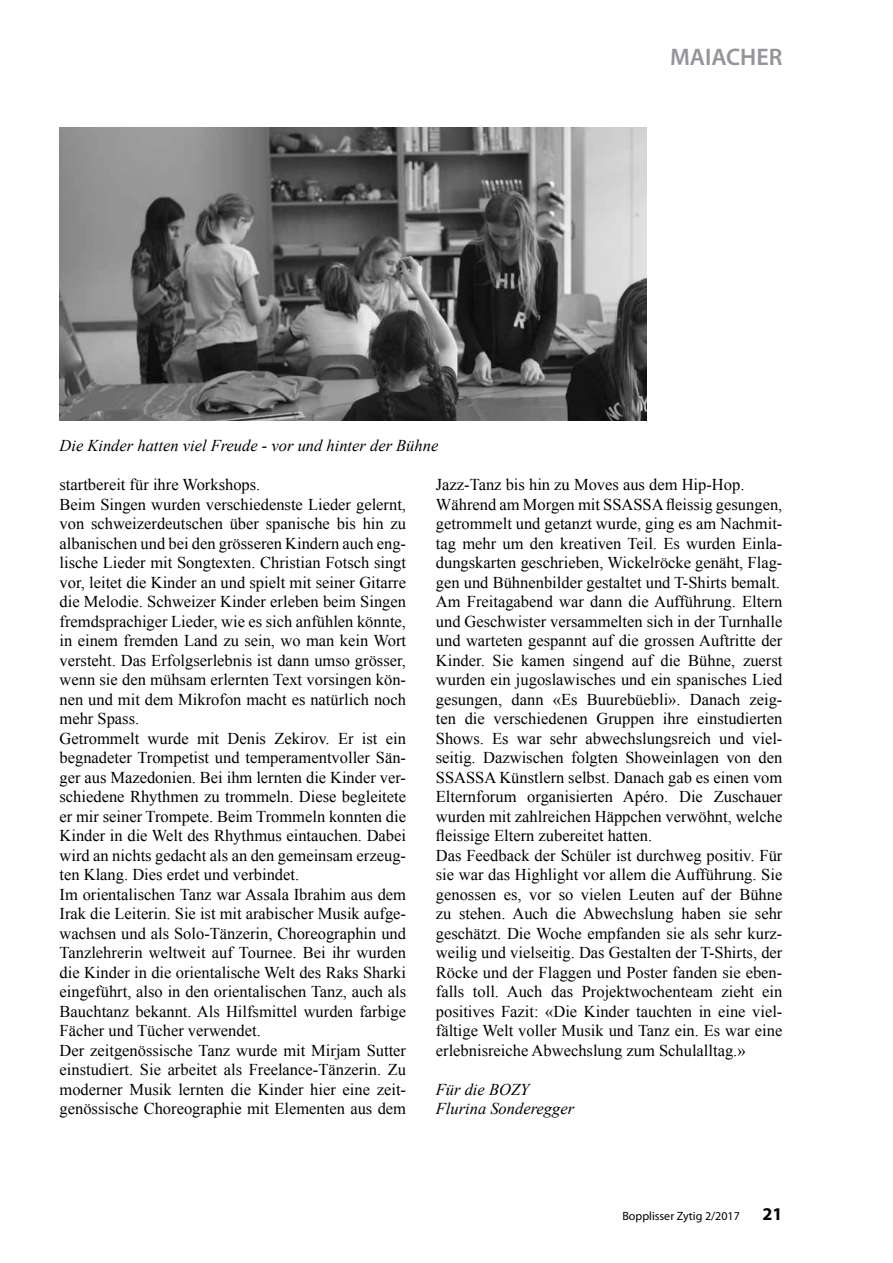
<style>
.page{position:relative;width:893px;height:1263px;background:#fff}
.page>*{position:absolute;margin:0;border:0;box-sizing:border-box;transform-origin:0 0}
.t1{font:600 24px "Myriad Pro";color:#939598}
.t2{font:700 18px "Myriad Pro";color:#000101}
.t3{font:16.5px/19.5px "Times New Roman";color:#000}
.t4{font:italic 16.5px/19.5px "Times New Roman";color:#000}
.t5{font:12px "Myriad Pro";color:#000}
</style>
<div class="page">
<img style="left:60px;top:128px;width:586px;height:292px">
<p class="t4" style="left:60px;top:435px;width:380px">Die Kinder hatten viel Freude - vor und hinter der Bühne</p>
<h1 class="t1" style="left:670px;top:41px;width:114px">MAIACHER</h1>
<p class="t3" style="left:60px;top:474px;width:348px">startbereit für ihre Workshops.<br>Beim Singen wurden verschiedenste Lieder gelernt, von schweizerdeutschen über spanische bis hin zu albanischen und bei den grösseren Kindern auch eng&shy;lische Lieder mit Songtexten. Christian Fotsch singt vor, leitet die Kinder an und spielt mit seiner Gitarre die Melodie. Schweizer Kinder erleben beim Singen fremdsprachiger Lieder, wie es sich anfühlen könnte, in einem fremden Land zu sein, wo man kein Wort versteht. Das Erfolgserlebnis ist dann umso grösser, wenn sie den mühsam erlernten Text vorsingen kön&shy;nen und mit dem Mikrofon macht es natürlich noch mehr Spass.<br>Getrommelt wurde mit Denis Zekirov. Er ist ein begnadeter Trompetist und temperamentvoller Sän&shy;ger aus Mazedonien. Bei ihm lernten die Kinder ver&shy;schiedene Rhythmen zu trommeln. Diese begleitete er mir seiner Trompete. Beim Trommeln konnten die Kinder in die Welt des Rhythmus eintauchen. Dabei wird an nichts gedacht als an den gemeinsam erzeug&shy;ten Klang. Dies erdet und verbindet.<br>Im orientalischen Tanz war Assala Ibrahim aus dem Irak die Leiterin. Sie ist mit arabischer Musik aufge&shy;wachsen und als Solo-Tänzerin, Choreographin und Tanzlehrerin weltweit auf Tournee. Bei ihr wurden die Kinder in die orientalische Welt des Raks Sharki eingeführt, also in den orientalischen Tanz, auch als Bauchtanz bekannt. Als Hilfsmittel wurden farbige Fächer und Tücher verwendet.<br>Der zeitgenössische Tanz wurde mit Mirjam Sutter einstudiert. Sie arbeitet als Freelance-Tänzerin. Zu moderner Musik lernten die Kinder hier eine zeit&shy;genössische Choreographie mit Elementen aus dem</p>
<p class="t3" style="left:436px;top:475px;width:348px">Jazz-Tanz bis hin zu Moves aus dem Hip-Hop.<br>Während am Morgen mit SSASSAfleissig gesungen, getrommelt und getanzt wurde, ging es am Nachmit&shy;tag mehr um den kreativen Teil. Es wurden Einla&shy;dungskarten geschrieben, Wickelröcke genäht, Flag&shy;gen und Bühnenbilder gestaltet und T-Shirts bemalt.<br>Am Freitagabend war dann die Aufführung. Eltern und Geschwister versammelten sich in der Turnhalle und warteten gespannt auf die grossen Auftritte der Kinder. Sie kamen singend auf die Bühne, zuerst wurden ein jugoslawisches und ein spanisches Lied gesungen, dann «Es Buurebüebli». Danach zeig&shy;ten die verschiedenen Gruppen ihre einstudierten Shows. Es war sehr abwechslungsreich und viel&shy;seitig. Dazwischen folgten Showeinlagen von den SSASSA Künstlern selbst. Danach gab es einen vom Elternforum organisierten Apéro. Die Zuschauer wurden mit zahlreichen Häppchen verwöhnt, welche fleissige Eltern zubereitet hatten.<br>Das Feedback der Schüler ist durchweg positiv. Für sie war das Highlight vor allem die Aufführung. Sie genossen es, vor so vielen Leuten auf der Bühne zu stehen. Auch die Abwechslung haben sie sehr geschätzt. Die Woche empfanden sie als sehr kurz&shy;weilig und vielseitig. Das Gestalten der T-Shirts, der Röcke und der Flaggen und Poster fanden sie eben&shy;falls toll. Auch das Projektwochenteam zieht ein positives Fazit: «Die Kinder tauchten in eine viel&shy;fältige Welt voller Musik und Tanz ein. Es war eine erlebnisreiche Abwechslung zum Schulalltag.»</p>
<p class="t4" style="left:436px;top:1079px;width:140px">Für die BOZY<br>Flurina Sonderegger</p>
<p class="t5" style="left:622px;top:1209px;width:119px">Bopplisser Zytig 2/2017</p>
<p class="t2" style="left:762px;top:1203px;width:21px">21</p>
</div>
